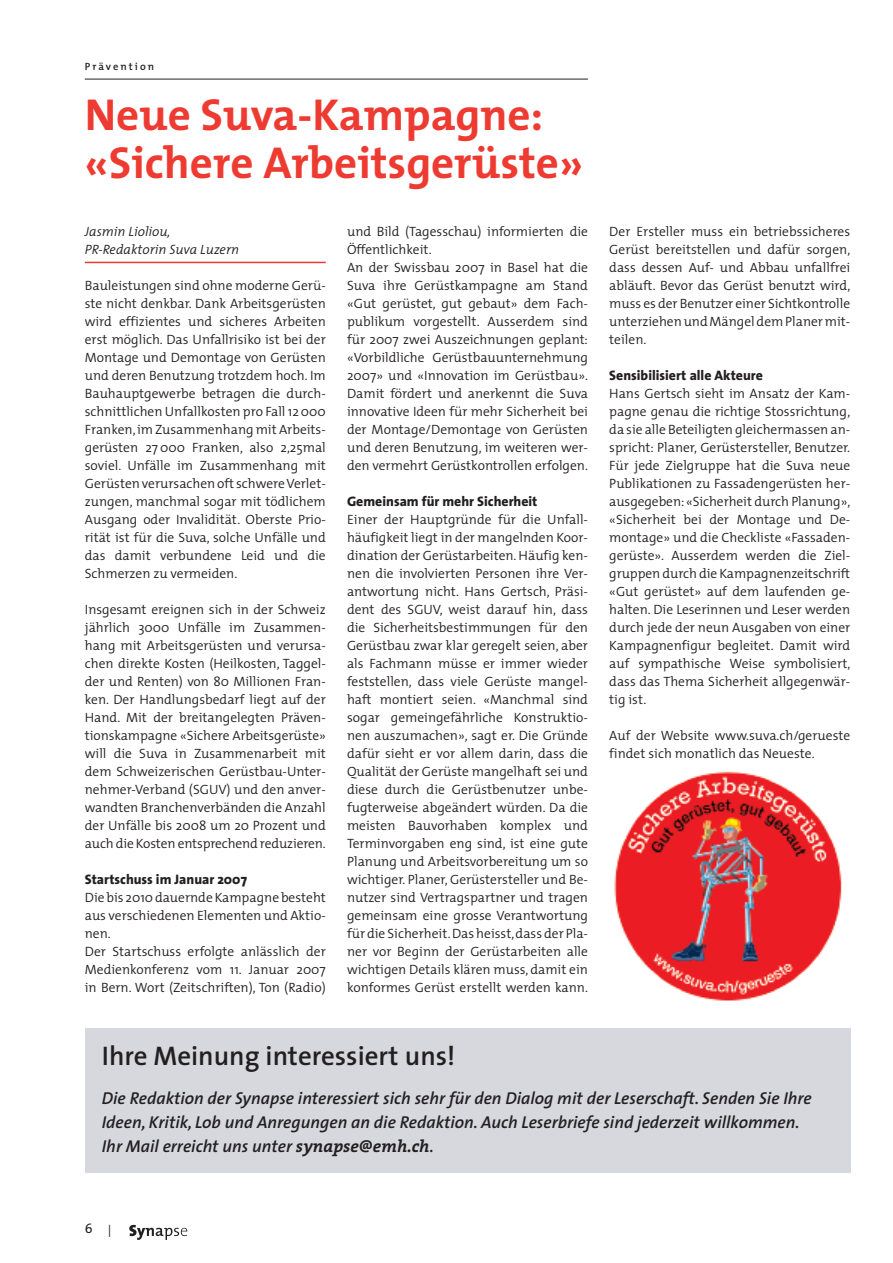
<style>
.page{position:relative;width:893px;height:1263px;background:#fff}
.page>*{position:absolute;margin:0;border:0;box-sizing:border-box;transform-origin:0 0}
.t1{font:700 45px/48px "The Mix";color:#ee3b32}
.t2{font:600 27px "The Sans";color:#231f20}
.t3{font:italic 600 17.25px/24px "The Sans";color:#231f20}
.t4{font:800 13.8px "The Sans";color:#231f20}
.t5{font:300 13.5px/18px "The Mix";color:#231f20;text-align:justify}
.t6{font:italic 300 13.5px/18px "The Mix";color:#231f20}
.t7{font:13.5px "The Sans";color:#231f20}
.t8{font:600 10.5px "The Mix";letter-spacing:.2em;color:#231f20}
.s1{font-family:"The Serif";font-weight:700}
.s2{font-size:18px}
</style>
<div class="page">
<svg style="left:129px;top:1225px;width:58px;height:15px"></svg>
<hr style="left:85px;top:262px;width:241px;height:1px;background:#ee3b32">
<hr style="left:85px;top:79px;width:503px;height:1px;background:#231f20">
<img style="left:614px;top:771px;width:228px;height:230px">
<div style="left:85px;top:1028px;width:765px;height:145px;background:#d6d8de"></div>
<p class="t8" style="left:85px;top:62px;width:71px">Prävention</p>
<h1 class="t1" style="left:85px;top:95px;width:500px">Neue Suva-Kampagne: «Sichere Arbeitsgerüste»</h1>
<p class="t6" style="left:85px;top:224px;width:156px">Jasmin Lioliou,<br>PR-Redaktorin Suva Luzern</p>
<p class="t5" style="left:85px;top:278px;width:242px">Bauleistungen sind ohne moderne Gerü&shy;ste nicht denkbar. Dank Arbeitsgerüsten wird effizientes und sicheres Arbeiten erst möglich. Das Unfallrisiko ist bei der Montage und Demontage von Gerüsten und deren Benutzung trotzdem hoch. Im Bauhauptgewerbe betragen die durch&shy;schnittlichen Unfallkosten pro Fall 12 000<br>Franken,im Zusammenhang mit Arbeits&shy;gerüsten 27 000 Franken, also 2,25mal soviel. Unfälle im Zusammenhang mit Gerüsten verursachen oft schwere Verlet&shy;zungen, manchmal sogar mit tödlichem Ausgang oder Invalidität. Oberste Prio&shy;rität ist für die Suva, solche Unfälle und das damit verbundene Leid und die Schmerzen zu vermeiden.</p>
<p class="t5" style="left:85px;top:602px;width:242px">Insgesamt ereignen sich in der Schweiz jährlich 3000 Unfälle im Zusammen&shy;hang mit Arbeitsgerüsten und verursa&shy;chen direkte Kosten (Heilkosten, Taggel&shy;der und Renten) von 80 Millionen Fran&shy;ken. Der Handlungsbedarf liegt auf der Hand. Mit der breitangelegten Präven&shy;tionskampagne «Sichere Arbeitsgerüste» will die Suva in Zusammenarbeit mit dem Schweizerischen Gerüstbau-Unter&shy;nehmer-Verband (SGUV) und den anver&shy;wandten Branchenverbänden die Anzahl der Unfälle bis 2008 um 20 Prozent und auch die Kosten entsprechend reduzieren.</p>
<p class="t4" style="left:85px;top:874px;width:164px">Startschuss im Januar 2007</p>
<p class="t5" style="left:85px;top:890px;width:242px;text-align:left">Die bis 2010 dauernde Kampagne besteht aus verschiedenen Elementen und Aktio&shy;nen.<br>Der Startschuss erfolgte anlässlich der Medienkonferenz vom 11. Januar 2007 in Bern. Wort (Zeitschriften), Ton (Radio)</p>
<p class="t5" style="left:347px;top:224px;width:242px;text-align:left">und Bild (Tagesschau) informierten die Öffentlichkeit.<br>An der Swissbau 2007 in Basel hat die Suva ihre Gerüstkampagne am Stand «Gut gerüstet, gut gebaut» dem Fach&shy;publikum vorgestellt. Ausserdem sind für 2007 zwei Auszeichnungen geplant: «Vorbildliche Gerüstbauunternehmung 2007» und «Innovation im Gerüstbau».<br>Damit fördert und anerkennt die Suva innovative Ideen für mehr Sicherheit bei der Montage/Demontage von Gerüsten und deren Benutzung, im weiteren wer&shy;den vermehrt Gerüstkontrollen erfolgen.</p>
<p class="t4" style="left:347px;top:496px;width:192px">Gemeinsam für mehr Sicherheit</p>
<p class="t5" style="left:347px;top:512px;width:242px">Einer der Hauptgründe für die Unfall&shy;häufigkeit liegt in der mangelnden Koor&shy;dination der Gerüstarbeiten. Häufig ken&shy;nen die involvierten Personen ihre Ver&shy;antwortung nicht. Hans Gertsch, Präsi&shy;dent des SGUV, weist darauf hin, dass die Sicherheitsbestimmungen für den Gerüstbau zwar klar geregelt seien, aber als Fachmann müsse er immer wieder feststellen, dass viele Gerüste mangel&shy;haft montiert seien. «Manchmal sind sogar gemeingefährliche Konstruktio&shy;nen auszumachen», sagt er. Die Gründe dafür sieht er vor allem darin, dass die Qualität der Gerüste mangelhaft sei und diese durch die Gerüstbenutzer unbe&shy;fugterweise abgeändert würden. Da die meisten Bauvorhaben komplex und Terminvorgaben eng sind, ist eine gute Planung und Arbeitsvorbereitung um so wichtiger. Planer, Gerüstersteller und Be&shy;nutzer sind Vertragspartner und tragen gemeinsam eine grosse Verantwortung für die Sicherheit.Das heisst,dass der Pla&shy;ner vor Beginn der Gerüstarbeiten alle wichtigen Details klären muss, damit ein konformes Gerüst erstellt werden kann.</p>
<p class="t5" style="left:609px;top:224px;width:242px">Der Ersteller muss ein betriebssicheres Gerüst bereitstellen und dafür sorgen, dass dessen Auf- und Abbau unfallfrei abläuft. Bevor das Gerüst benutzt wird, muss es der Benutzer einer Sichtkontrolle unterziehen und Mängel dem Planer mit&shy;teilen.</p>
<p class="t4" style="left:609px;top:370px;width:155px">Sensibilisiert alle Akteure</p>
<p class="t5" style="left:609px;top:386px;width:242px">Hans Gertsch sieht im Ansatz der Kam&shy;pagne genau die richtige Stossrichtung, da sie alle Beteiligten gleichermassen an&shy;spricht: Planer, Gerüstersteller, Benutzer.<br>Für jede Zielgruppe hat die Suva neue Publikationen zu Fassadengerüsten her&shy;ausgegeben: «Sicherheit durch Planung», «Sicherheit bei der Montage und De&shy;montage» und die Checkliste «Fassaden&shy;gerüste». Ausserdem werden die Ziel&shy;gruppen durch die Kampagnenzeitschrift «Gut gerüstet» auf dem laufenden ge&shy;halten. Die Leserinnen und Leser werden durch jede der neun Ausgaben von einer Kampagnenfigur begleitet. Damit wird auf sympathische Weise symbolisiert, dass das Thema Sicherheit allgegenwär&shy;tig ist.</p>
<p class="t5" style="left:609px;top:728px;width:242px">Auf der Website www.suva.ch/gerueste findet sich monatlich das Neueste.</p>
<h2 class="t2" style="left:102px;top:1045px;width:355px">Ihre Meinung interessiert uns!</h2>
<p class="t3" style="left:102px;top:1087px;width:711px">Die Redaktion der Synapse interessiert sich sehr für den Dialog mit der Leserschaft. Senden Sie Ihre<br>Ideen, Kritik, Lob und Anregungen an die Redaktion. Auch Leserbriefe sind jederzeit willkommen.<br>Ihr Mail erreicht uns unter <span class="s1">synapse@emh.ch</span>.</p>
<p class="t7" style="left:85px;top:1223px;width:27px">6 <span class="s2">I</span></p>
</div>
